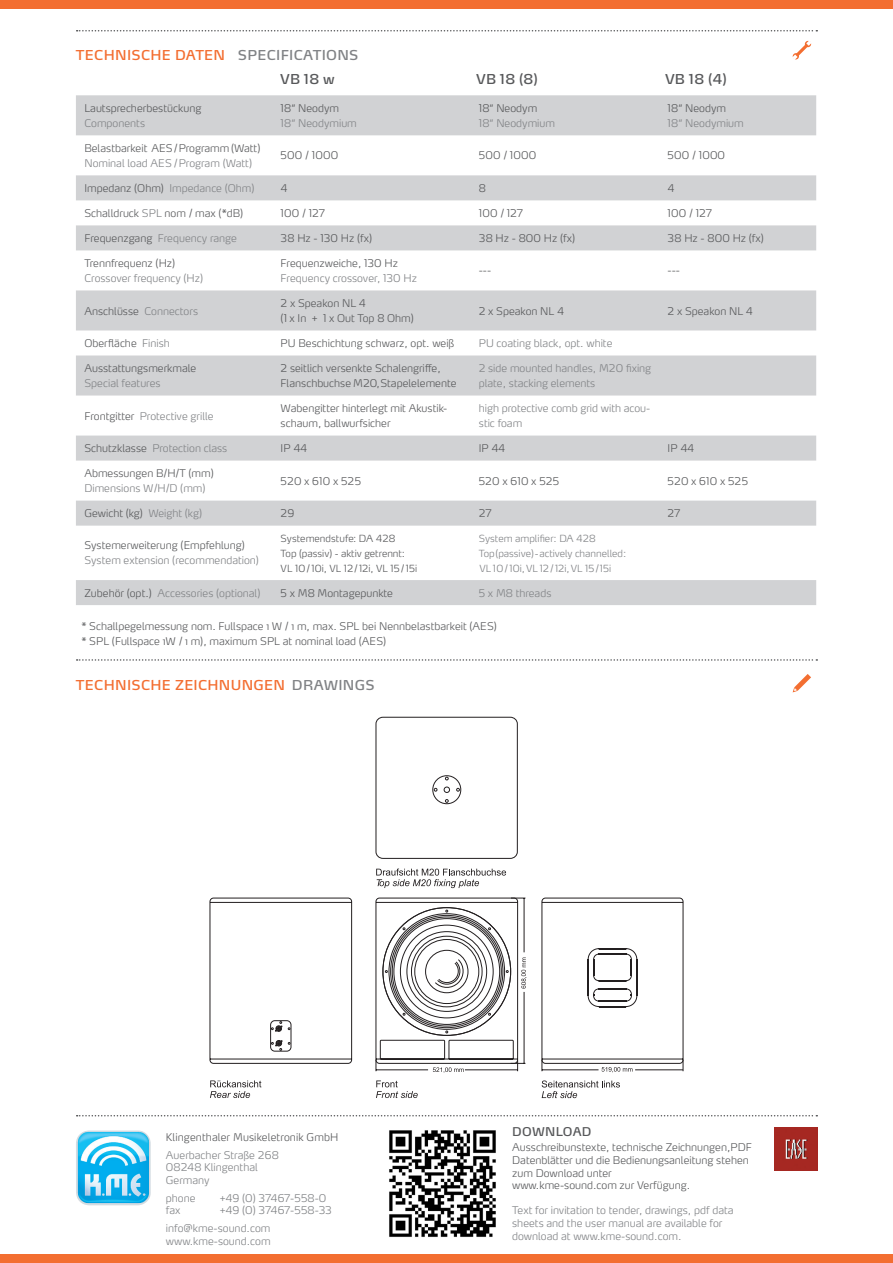
<style>
.page{position:relative;width:893px;height:1263px;background:#fff}
.page>*{position:absolute;margin:0;border:0;box-sizing:border-box;transform-origin:0 0}
.t1{font:13.5px "Max Pro";letter-spacing:.02em;color:#f36e31}
.t2{font:13.5px "Max Pro";letter-spacing:.02em;color:#57585a}
.t3{font:12px "Max Pro";letter-spacing:.02em;color:#57585a}
.t4{font:200 10.5px/12.6px "Max Pro";color:#57585a}
.t5{font:200 10.5px/12.6px "Max Pro";color:#808285}
.t6{font:200 10.5px "Max Pro";letter-spacing:.02em;color:#57585a}
.t7{font:200 9.75px/15px "Max Pro";color:#808285}
.t8{font:200 9.75px "Max Pro";color:#57585a}
.s1{color:#808285}
.s2{color:#57585a}
</style>
<div class="page">
<img style="left:76px;top:1130px;width:75px;height:75px">
<div style="left:0;top:1254px;width:893px;height:9px;background:#f36e31"></div>
<div style="left:0;top:0;width:893px;height:9px;background:#f36e31"></div>
<svg style="left:77px;top:30px;width:740px;height:2px"></svg>
<svg style="left:792px;top:40px;width:20px;height:20px"></svg>
<svg style="left:77px;top:1115px;width:740px;height:1px"></svg>
<img style="left:775px;top:1127px;width:42px;height:43px">
<svg style="left:77px;top:659px;width:740px;height:2px"></svg>
<svg style="left:793px;top:674px;width:18px;height:18px"></svg>
<img style="left:389px;top:1130px;width:107px;height:107px">
<svg style="left:76px;top:95px;width:740px;height:510px"></svg>
<div style="left:433px;top:776px;width:28px;height:28px;border:1px solid #231f20;border-radius:50%"></div>
<svg style="left:444px;top:787px;width:6px;height:5px"></svg>
<svg style="left:210px;top:898px;width:473px;height:165px"></svg>
<svg style="left:588px;top:949px;width:49px;height:57px"></svg>
<svg style="left:376px;top:898px;width:151px;height:175px"></svg>
<hr style="left:635px;top:1069px;width:48px;height:1px;background:#231f20">
<hr style="left:542px;top:1069px;width:56px;height:1px;background:#231f20">
<svg style="left:602px;top:1067px;width:30px;height:5px"></svg>
<div style="left:376px;top:717px;width:141px;height:141px;border:1px solid #231f20;border-radius:7px"></div>
<svg style="left:376px;top:1080px;width:42px;height:18px"></svg>
<svg style="left:542px;top:1080px;width:78px;height:18px"></svg>
<svg style="left:210px;top:1080px;width:51px;height:18px"></svg>
<svg style="left:376px;top:868px;width:130px;height:20px"></svg>
<p class="t1" style="left:76px;top:44px;width:284px">TECHNISCHE DATEN <span class="s1">SPECIFICATIONS</span></p>
<p class="t4" style="left:84px;top:101px;width:118px">Lautsprecherbestückung</p>
<p class="t5" style="left:84px;top:116px;width:62px">Components</p>
<p class="t4" style="left:84px;top:141px;width:177px">Belastbarkeit AES/Programm (Watt)</p>
<p class="t5" style="left:84px;top:156px;width:169px">Nominal load AES / Program (Watt)</p>
<p class="t2" style="left:280px;top:68px;width:56px">VB 18 w</p>
<p class="t2" style="left:476px;top:68px;width:63px">VB 18 (8)</p>
<p class="t2" style="left:665px;top:68px;width:63px">VB 18 (4)</p>
<p class="t4" style="left:281px;top:101px;width:60px">18“ Neodym</p>
<p class="t5" style="left:281px;top:116px;width:78px">18“ Neodymium</p>
<p class="t4" style="left:479px;top:101px;width:60px">18“ Neodym</p>
<p class="t5" style="left:479px;top:116px;width:78px">18“ Neodymium</p>
<p class="t4" style="left:668px;top:101px;width:60px">18“ Neodym</p>
<p class="t5" style="left:668px;top:116px;width:78px">18“ Neodymium</p>
<p class="t4" style="left:281px;top:148px;width:59px">500 / 1000</p>
<p class="t4" style="left:479px;top:148px;width:59px">500 / 1000</p>
<p class="t4" style="left:668px;top:148px;width:59px">500 / 1000</p>
<p class="t5" style="left:84px;top:181px;width:172px"><span class="s2">Impedanz (Ohm)</span> Impedance (Ohm)</p>
<p class="t4" style="left:281px;top:181px;width:9px">4</p>
<p class="t4" style="left:479px;top:181px;width:9px">8</p>
<p class="t4" style="left:668px;top:181px;width:9px">4</p>
<p class="t4" style="left:84px;top:206px;width:160px">Schalldruck <span class="s1">SPL</span> nom / max (*dB)</p>
<p class="t4" style="left:281px;top:206px;width:46px">100 / 127</p>
<p class="t4" style="left:479px;top:206px;width:46px">100 / 127</p>
<p class="t4" style="left:668px;top:206px;width:46px">100 / 127</p>
<p class="t5" style="left:84px;top:231px;width:154px"><span class="s2">Frequenzgang</span> Frequency range</p>
<p class="t4" style="left:281px;top:231px;width:93px">38 Hz - 130 Hz (fx)</p>
<p class="t4" style="left:479px;top:231px;width:98px">38 Hz - 800 Hz (fx)</p>
<p class="t4" style="left:668px;top:231px;width:98px">38 Hz - 800 Hz (fx)</p>
<p class="t4" style="left:84px;top:256px;width:92px">Trennfrequenz (Hz)</p>
<p class="t5" style="left:84px;top:271px;width:120px">Crossover frequency (Hz)</p>
<p class="t4" style="left:281px;top:256px;width:119px">Frequenzweiche, 130 Hz</p>
<p class="t5" style="left:281px;top:271px;width:138px">Frequency crossover, 130 Hz</p>
<p class="t4" style="left:479px;top:263px;width:14px">---</p>
<p class="t4" style="left:668px;top:263px;width:14px">---</p>
<p class="t4" style="left:84px;top:303px;width:115px">Anschlüsse <span class="s1">Connectors</span></p>
<p class="t4" style="left:281px;top:296px;width:87px">2 x Speakon NL 4</p>
<p class="t4" style="left:281px;top:311px;width:135px">(1 x In + 1 x Out Top 8 Ohm)</p>
<p class="t4" style="left:479px;top:303px;width:87px">2 x Speakon NL 4</p>
<p class="t4" style="left:668px;top:303px;width:87px">2 x Speakon NL 4</p>
<p class="t4" style="left:84px;top:336px;width:87px">Oberfläche <span class="s1">Finish</span></p>
<p class="t4" style="left:281px;top:336px;width:175px">PU Beschichtung schwarz, opt. weiß</p>
<p class="t5" style="left:479px;top:336px;width:135px">PU coating black, opt. white</p>
<p class="t4" style="left:84px;top:361px;width:114px">Ausstattungsmerkmale</p>
<p class="t5" style="left:84px;top:376px;width:78px">Special features</p>
<p class="t4" style="left:281px;top:360px;width:177px;line-height:15px">2 seitlich versenkte Schalengriffe,<br>Flanschbuchse M20, Stapelelemente</p>
<p class="t5" style="left:479px;top:360px;width:174px;line-height:15px">2 side mounted handles, M20 fixing plate, stacking elements</p>
<p class="t5" style="left:84px;top:409px;width:131px"><span class="s2">Frontgitter</span> Protective grille</p>
<p class="t4" style="left:281px;top:400px;width:168px;line-height:15px">Wabengitter hinterlegt mit Akustik&shy;schaum, ballwurfsicher</p>
<p class="t5" style="left:479px;top:400px;width:173px;line-height:15px">high protective comb grid with acou&shy;stic foam</p>
<p class="t5" style="left:84px;top:441px;width:144px"><span class="s2">Schutzklasse</span> Protection class</p>
<p class="t4" style="left:281px;top:441px;width:28px">IP 44</p>
<p class="t4" style="left:479px;top:441px;width:28px">IP 44</p>
<p class="t4" style="left:668px;top:441px;width:28px">IP 44</p>
<p class="t4" style="left:84px;top:466px;width:131px">Abmessungen B/H/T (mm)</p>
<p class="t5" style="left:84px;top:481px;width:123px">Dimensions W/H/D (mm)</p>
<p class="t6" style="left:281px;top:472px;width:82px">520 x 610 x 525</p>
<p class="t6" style="left:479px;top:472px;width:82px">520 x 610 x 525</p>
<p class="t6" style="left:668px;top:472px;width:82px">520 x 610 x 525</p>
<p class="t4" style="left:84px;top:506px;width:119px">Gewicht (kg) <span class="s1">Weight (kg)</span></p>
<p class="t4" style="left:281px;top:506px;width:15px">29</p>
<p class="t4" style="left:479px;top:506px;width:14px">27</p>
<p class="t4" style="left:668px;top:506px;width:14px">27</p>
<p class="t4" style="left:84px;top:538px;width:162px">Systemerweiterung (Empfehlung)</p>
<p class="t5" style="left:84px;top:553px;width:176px">System extension (recommendation)</p>
<p class="t7" style="left:479px;top:530px;width:119px">System amplifier: DA 428</p>
<p class="t7" style="left:479px;top:545px;width:149px">Top (passive) - actively channelled:<br>VL 10/ 10i, VL 12/ 12i, VL 15/15i</p>
<p class="t8" style="left:281px;top:530px;width:116px">Systemendstufe: DA 428</p>
<p class="t8" style="left:281px;top:545px;width:126px">Top (passiv) - aktiv getrennt:</p>
<p class="t8" style="left:281px;top:560px;width:138px">VL 10/ 10i, VL 12/ 12i, VL 15/ 15i</p>
<p class="t5" style="left:84px;top:586px;width:178px"><span class="s2">Zubehör (opt.)</span> Accessories (optional)</p>
<p class="t4" style="left:281px;top:586px;width:114px">5 x M8 Montagepunkte</p>
<p class="t5" style="left:479px;top:586px;width:74px">5 x M8 threads</p>
<p class="t4" style="left:81px;top:619px;width:417px">* Schallpegelmessung nom. Fullspace 1 W / 1 m, max. SPL bei Nennbelastbarkeit (AES)</p>
<p class="t4" style="left:81px;top:634px;width:306px">* SPL (Fullspace 1W / 1 m), maximum SPL at nominal load (AES)</p>
<p class="t1" style="left:76px;top:674px;width:300px">TECHNISCHE ZEICHNUNGEN <span class="s1">DRAWINGS</span></p>
<p class="t4" style="left:166px;top:1129px;width:174px">Klingenthaler Musikeletronik GmbH</p>
<p class="t5" style="left:166px;top:1147px;width:114px">Auerbacher Straße 268</p>
<p class="t5" style="left:166px;top:1160px;width:93px">08248 Klingenthal</p>
<p class="t5" style="left:166px;top:1173px;width:45px">Germany</p>
<p class="t5" style="left:166px;top:1191px;width:31px">phone</p>
<p class="t5" style="left:220px;top:1191px;width:108px">+49 (0) 37467-558-0</p>
<p class="t5" style="left:166px;top:1203px;width:16px">fax</p>
<p class="t5" style="left:220px;top:1203px;width:113px">+49 (0) 37467-558-33</p>
<p class="t5" style="left:166px;top:1221px;width:106px">info@kme-sound.com</p>
<p class="t5" style="left:166px;top:1234px;width:106px">www.kme-sound.com</p>
<p class="t3" style="left:512px;top:1122px;width:81px">DOWNLOAD</p>
<p class="t4" style="left:512px;top:1140px;width:241px">Ausschreibunstexte, technische Zeichnungen,PDF<br>Datenblätter und die Bedienungsanleitung stehen zum Download unter</p>
<p class="t4" style="left:512px;top:1178px;width:180px">www.kme-sound.com zur Verfügung.</p>
<p class="t5" style="left:512px;top:1203px;width:223px">Text for invitation to tender, drawings, pdf data sheets and the user manual are available for download at www.kme-sound.com.</p>
</div>
